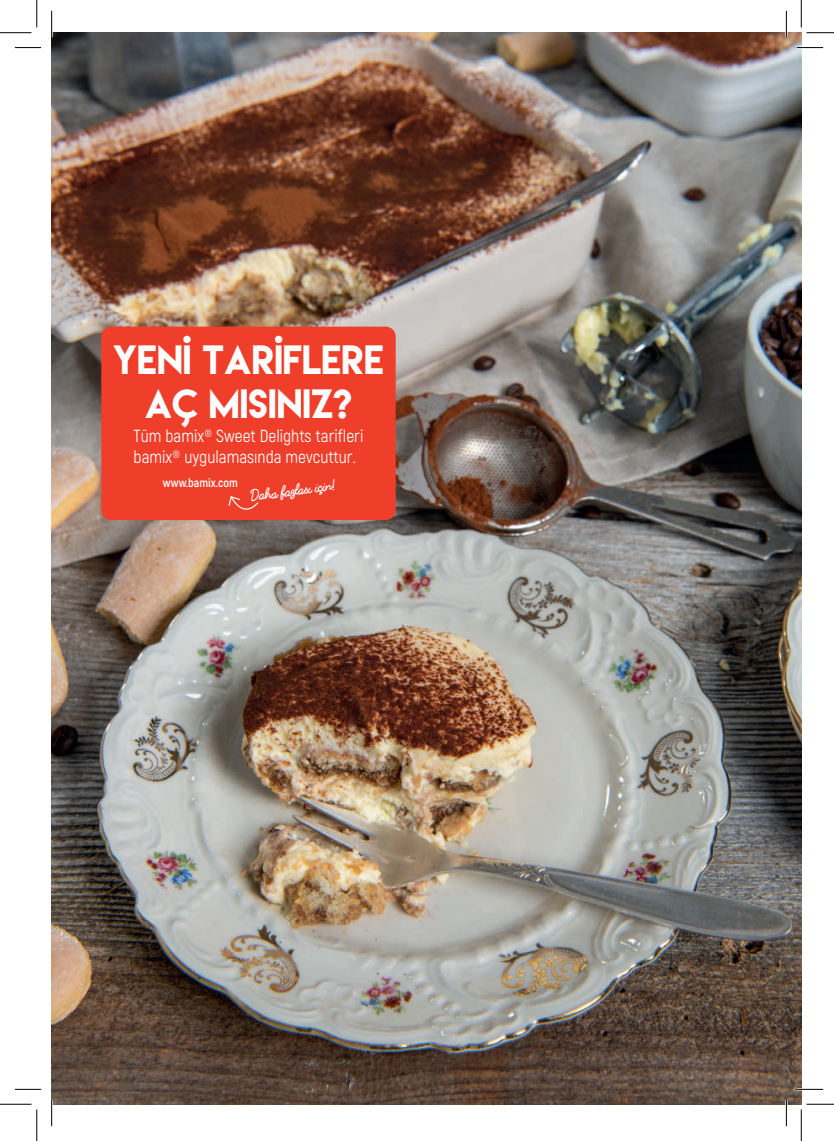
<style>
.page{position:relative;width:834px;height:1141px;background:#fff}
.page>*{position:absolute;margin:0;border:0;box-sizing:border-box;transform-origin:0 0}
.t1{font:36.4px/43.6px "Lemon Milk";color:#fff;text-align:center}
.t2{font:17.5px/21px "Akrobat";color:#fff}
.t3{font:700 14.35px "Fabfelt Script";color:#fff}
.t4{font:700 12.25px "Akrobat";color:#fff}
</style>
<div class="page">
<img style="left:52px;top:33px;width:749px;height:1071px">
<div style="left:101px;top:327px;width:294px;height:193px;background:#ef3e2a;border-radius:10px"></div>
<svg style="left:228px;top:496px;width:30px;height:14px"></svg>
<hr style="left:796px;top:46px;width:27px;height:3px;background:#fff">
<hr style="left:796px;top:1088px;width:27px;height:2px;background:#fff">
<hr style="left:51px;top:11px;width:2px;height:26px;background:#fff">
<hr style="left:51px;top:1100px;width:2px;height:26px;background:#fff">
<hr style="left:785px;top:11px;width:2px;height:26px;background:#fff">
<hr style="left:785px;top:1100px;width:2px;height:26px;background:#fff">
<svg style="left:15px;top:47px;width:26px;height:1px"></svg>
<svg style="left:796px;top:47px;width:27px;height:1px"></svg>
<svg style="left:15px;top:1089px;width:26px;height:1px"></svg>
<svg style="left:796px;top:1089px;width:27px;height:1px"></svg>
<svg style="left:51px;top:11px;width:1px;height:26px"></svg>
<svg style="left:51px;top:1100px;width:1px;height:26px"></svg>
<svg style="left:786px;top:11px;width:1px;height:26px"></svg>
<svg style="left:786px;top:1100px;width:1px;height:26px"></svg>
<hr style="left:0;top:32px;width:32px;height:1px;background:#000">
<hr style="left:0;top:1104px;width:32px;height:1px;background:#000">
<svg style="left:806px;top:1104px;width:27px;height:1px"></svg>
<svg style="left:36px;top:0;width:1px;height:27px"></svg>
<hr style="left:36px;top:1109px;width:1px;height:32px;background:#000">
<svg style="left:800px;top:0;width:33px;height:33px"></svg>
<hr style="left:800px;top:1109px;width:1px;height:32px;background:#000">
<h1 class="t1" style="left:113px;top:338px;width:272px">YEN&lt; TAR&lt;FLERE<br>AÇ MISINIZ?</h1>
<p class="t2" style="left:134px;top:425px;width:231px">Tüm bamix® Sweet Delights tarifleri bamix® uygulamasında mevcuttur.</p>
<p class="t3" style="left:248px;top:487px;width:88px;rotate:-8deg">Daha fazlası için!</p>
<p class="t4" style="left:163px;top:475px;width:77px">www.bamix.com</p>
</div>
